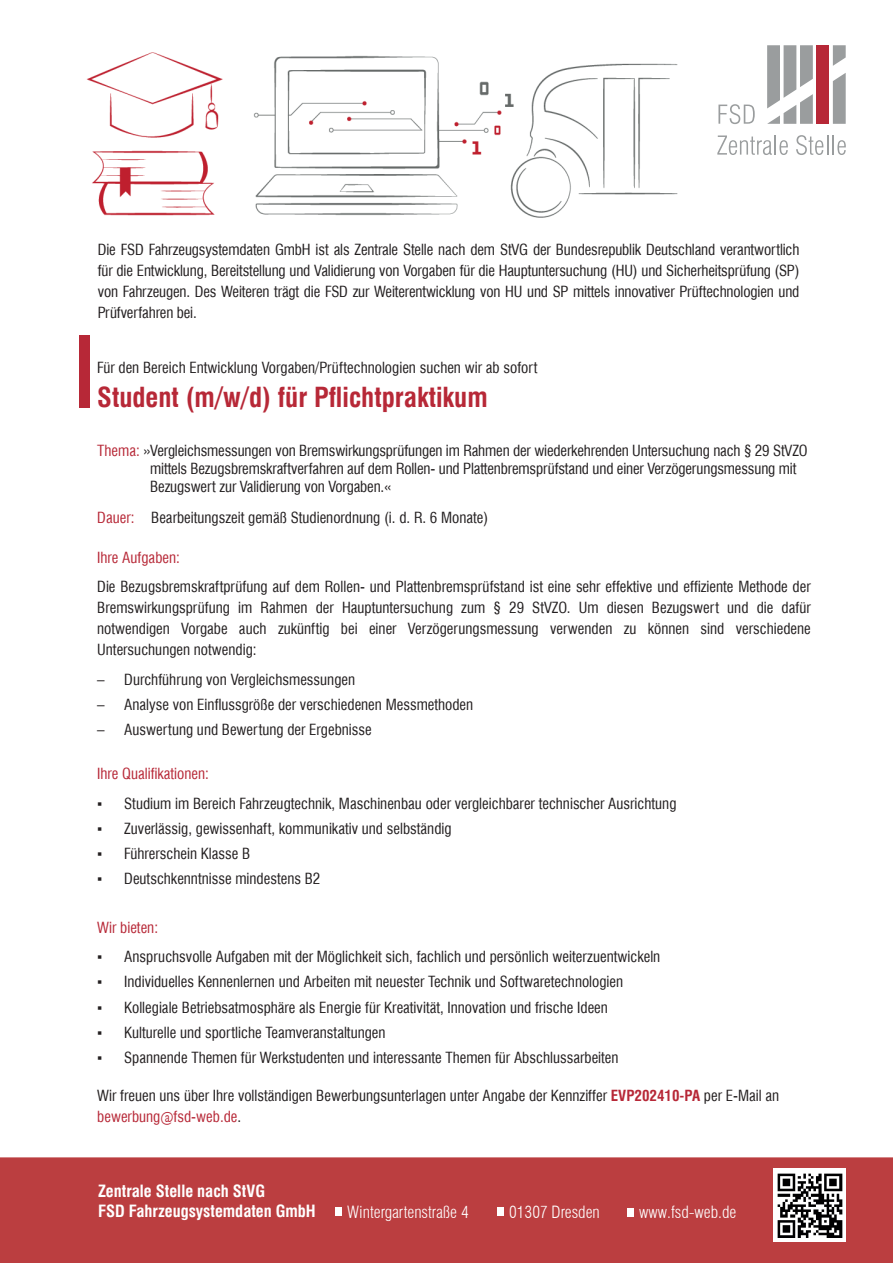
<style>
.page{position:relative;width:893px;height:1263px;background:#fff}
.page>*{position:absolute;margin:0;border:0;box-sizing:border-box;transform-origin:0 0}
.t1{font:700 condensed 27px "Swiss 721 TL";color:#b72837}
.t2{font:700 condensed 16.5px/19.8px "Swiss 721 TL";color:#fff}
.t3{font:300 condensed 16.5px "Swiss 721 BT";color:#fff}
.t4{font:condensed 15px/21px "Swiss 721 TL";color:#231f20}
.t5{font:condensed 15px "Swiss 721 TL";color:#b72837}
.s1{color:#b72837}
.s2{font-family:"Arial";font-stretch:normal}
.s3{font-weight:700;color:#b72837}
</style>
<div class="page">
<img style="left:86px;top:52px;width:592px;height:166px">
<div style="left:0;top:1157px;width:893px;height:106px;background:#bb3e40"></div>
<div style="left:773px;top:1168px;width:73px;height:74px;background:#fff"></div>
<img style="left:777px;top:1173px;width:66px;height:64px">
<div style="left:627px;top:1208px;width:7px;height:8px;background:#fff"></div>
<div style="left:497px;top:1207px;width:7px;height:9px;background:#fff"></div>
<div style="left:335px;top:1207px;width:7px;height:9px;background:#fff"></div>
<div style="left:80px;top:335px;width:10px;height:73px;background:#b72837"></div>
<div style="left:816px;top:45px;width:13px;height:79px;background:#b72837"></div>
<svg style="left:833px;top:45px;width:13px;height:21px"></svg>
<svg style="left:833px;top:73px;width:13px;height:51px"></svg>
<svg style="left:767px;top:45px;width:46px;height:79px"></svg>
<svg style="left:718px;top:104px;width:37px;height:20px"></svg>
<svg style="left:717px;top:135px;width:71px;height:20px"></svg>
<svg style="left:796px;top:135px;width:50px;height:20px"></svg>
<p class="t4" style="left:98px;top:238px;width:703px;text-align:justify">Die FSD Fahrzeugsystemdaten GmbH ist als Zentrale Stelle nach dem StVG der Bundesrepublik Deutschland verantwortlich für die Entwicklung, Bereitstellung und Validierung von Vorgaben für die Hauptuntersuchung (HU) und Sicherheitsprüfung (SP) von Fahrzeugen. Des Weiteren trägt die FSD zur Weiterentwicklung von HU und SP mittels innovativer Prüftechnologien und Prüfverfahren bei.</p>
<p class="t4" style="left:97px;top:357px;width:442px">Für den Bereich Entwicklung Vorgaben/Prüftechnologien suchen wir ab sofort</p>
<h1 class="t1" style="left:97px;top:380px;width:392px">Student (m/w/d) für Pflichtpraktikum</h1>
<p class="t4" style="left:150px;top:441px;width:659px;line-height:18px;text-indent:-53px"><span class="s1">Thema:</span> » Vergleichsmessungen von Bremswirkungsprüfungen im Rahmen der wiederkehrenden Untersuchung nach § 29 StVZO mittels Bezugsbremskraftverfahren auf dem Rollen- und Plattenbremsprüfstand und einer Verzögerungsmessung mit<br>Bezugswert zur Validierung von Vorgaben.«</p>
<p class="t4" style="left:97px;top:507px;width:393px"><span class="s1">Dauer:</span> Bearbeitungszeit gemäß Studienordnung (i. d. R. 6 Monate)</p>
<p class="t5" style="left:97px;top:548px;width:84px">Ihre Aufgaben:</p>
<p class="t4" style="left:97px;top:576px;width:715px;text-align:justify">Die Bezugsbremskraftprüfung auf dem Rollen- und Plattenbremsprüfstand ist eine sehr effektive und effiziente Methode der Bremswirkungsprüfung im Rahmen der Hauptuntersuchung zum § 29 StVZO. Um diesen Bezugswert und die dafür notwendigen Vorgabe auch zukünftig bei einer Verzögerungsmessung verwenden zu können sind verschiedene Untersuchungen notwendig:</p>
<p class="t4" style="left:97px;top:668px;width:259px">– Durchführung von Vergleichsmessungen</p>
<p class="t4" style="left:97px;top:694px;width:377px">– Analyse von Einflussgröße der verschiedenen Messmethoden</p>
<p class="t4" style="left:97px;top:719px;width:276px">– Auswertung und Bewertung der Ergebnisse</p>
<p class="t5" style="left:97px;top:764px;width:113px">Ihre Qualifikationen:</p>
<p class="t4" style="left:97px;top:792px;width:581px"><span class="s2">▪</span> Studium im Bereich Fahrzeugtechnik, Maschinenbau oder vergleichbarer technischer Ausrichtung</p>
<p class="t4" style="left:97px;top:818px;width:356px"><span class="s2">▪</span> Zuverlässig, gewissenhaft, kommunikativ und selbständig</p>
<p class="t4" style="left:97px;top:843px;width:155px"><span class="s2">▪</span> Führerschein Klasse B</p>
<p class="t4" style="left:97px;top:868px;width:225px"><span class="s2">▪</span> Deutschkenntnisse mindestens B2</p>
<p class="t5" style="left:97px;top:918px;width:62px">Wir bieten:</p>
<p class="t4" style="left:97px;top:946px;width:565px"><span class="s2">▪</span> Anspruchsvolle Aufgaben mit der Möglichkeit sich, fachlich und persönlich weiterzuentwickeln</p>
<p class="t4" style="left:97px;top:971px;width:527px"><span class="s2">▪</span> Individuelles Kennenlernen und Arbeiten mit neuester Technik und Softwaretechnologien</p>
<p class="t4" style="left:97px;top:996px;width:512px"><span class="s2">▪</span> Kollegiale Betriebsatmosphäre als Energie für Kreativität, Innovation und frische Ideen</p>
<p class="t4" style="left:97px;top:1022px;width:290px"><span class="s2">▪</span> Kulturelle und sportliche Teamveranstaltungen</p>
<p class="t4" style="left:97px;top:1047px;width:523px"><span class="s2">▪</span> Spannende Themen für Werkstudenten und interessante Themen für Abschlussarbeiten</p>
<p class="t4" style="left:97px;top:1085px;width:683px">Wir freuen uns über Ihre vollständigen Bewerbungsunterlagen unter Angabe der Kennziffer <span class="s3">EVP202410-PA</span> per E-Mail an <span class="s1">bewerbung@fsd-web.de</span>.</p>
<p class="t2" style="left:98px;top:1181px;width:219px">Zentrale Stelle nach StVG<br>FSD Fahrzeugsystemdaten GmbH</p>
<p class="t3" style="left:347px;top:1202px;width:123px">Wintergartenstraße 4</p>
<p class="t3" style="left:509px;top:1202px;width:92px">01307 Dresden</p>
<p class="t3" style="left:639px;top:1202px;width:99px">www.fsd-web.de</p>
</div>
